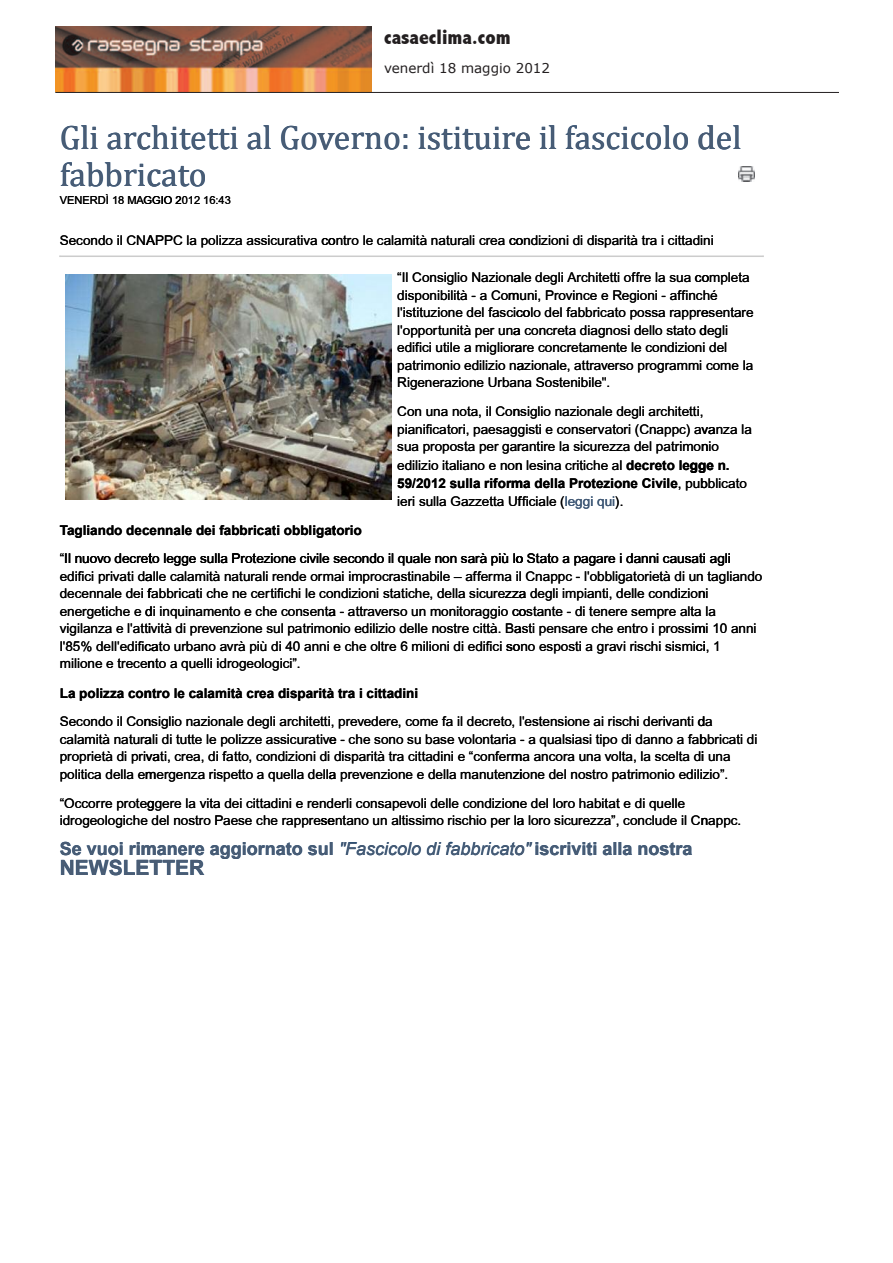
<style>
.page{position:relative;width:893px;height:1263px;background:#fff}
.page>*{position:absolute;margin:0;border:0;box-sizing:border-box;transform-origin:0 0}
.t1{font:33.75px/37.2px "Cambria";color:#4a5d75}
.t2{font:800 condensed 21px "Abadi";color:#231f20}
.t3{font:700 21px "Arial";color:#4a5d75}
.t4{font:700 18px "Arial";color:#4a5d75}
.t5{font:13.5px/17.5px "Arial";color:#000}
.t6{font:700 13.5px "Arial";color:#000}
.t7{font:13.5px "Verdana";color:#231f20}
.t8{font:11.1px "Arial";color:#000}
.s1{font-weight:700}
.s2{color:#4a5d75}
.s3{font-weight:400;font-style:italic}
</style>
<div class="page">
<img style="left:56px;top:26px;width:315px;height:65px">
<hr style="left:55px;top:92px;width:784px;height:1px;background:#231f20">
<hr style="left:60px;top:255px;width:703px;height:2px;background:#ccc">
<img style="left:65px;top:274px;width:327px;height:225px">
<img style="left:739px;top:167px;width:15px;height:15px">
<h2 class="t2" style="left:384px;top:26px;width:128px">casaeclima.com</h2>
<p class="t7" style="left:384px;top:59px;width:168px">venerdì 18 maggio 2012</p>
<h1 class="t1" style="left:60px;top:118px;width:683px">!"# %&amp;'(#)*))# %" !+,*&amp;-+. #/)#)0#&amp;* #"$1%/'#'+"+$2*"<br>1%33&amp;#'%)+</h1>
<p class="t8" style="left:60px;top:195px;width:173px">VENERDˇ 18 MAGGIO 2012 16:43</p>
<p class="t5" style="left:60px;top:232px;width:655px">Secondo il CNAPPC la polizza assicurativa contro le calamità naturali crea condizioni di disparità tra i cittadini</p>
<p class="t5" style="left:397px;top:269px;width:358px">„Il Consiglio Nazionale degli Architetti offre la sua completa disponibilità - a Comuni, Province e Regioni - affinché l'istituzione del fascicolo del fabbricato possa rappresentare l'opportunità per una concreta diagnosi dello stato degli edifici utile a migliorare concretamente le condizioni del patrimonio edilizio nazionale, attraverso programmi come la</p>
<p class="t5" style="left:397px;top:369px;width:308px;line-height:28.8px">Rigenerazione Urbana Sostenibile".<br>Con una nota, il Consiglio nazionale degli architetti,</p>
<p class="t5" style="left:397px;top:421px;width:356px">pianificatori, paesaggisti e conservatori (Cnappc) avanza la sua proposta per garantire la sicurezza del patrimonio edilizio italiano e non lesina critiche al <span class="s1">decreto legge n.<br>59/2012 sulla riforma della Protezione Civile</span>, pubblicato ieri sulla Gazzetta Ufficiale (<span class="s2">leggi qui</span>).</p>
<p class="t6" style="left:60px;top:523px;width:304px">Tagliando decennale dei fabbricati obbligatorio</p>
<p class="t5" style="left:60px;top:550px;width:673px">„Il nuovo decreto legge sulla Protezione civile secondo il quale non sarà più lo Stato a pagare i danni causati agli</p>
<p class="t5" style="left:60px;top:568px;width:704px">edifici privati dalle calamità naturali rende ormai improcrastinabile ! afferma il Cnappc - l'obbligatorietà di un tagliando decennale dei fabbricati che ne certifichi le condizioni statiche, della sicurezza degli impianti, delle condizioni energetiche e di inquinamento e che consenta - attraverso un monitoraggio costante - di tenere sempre alta la vigilanza e l'attività di prevenzione sul patrimonio edilizio delle nostre città. Basti pensare che entro i prossimi 10 anni l'85% dell'edificato urbano avrà più di 40 anni e che oltre 6 milioni di edifici sono esposti a gravi rischi sismici, 1 milione e trecento a quelli idrogeologici‰.</p>
<p class="t6" style="left:60px;top:686px;width:360px">La polizza contro le calamità crea disparità tra i cittadini</p>
<p class="t5" style="left:60px;top:713px;width:699px">Secondo il Consiglio nazionale degli architetti, prevedere, come fa il decreto, l'estensione ai rischi derivanti da calamità naturali di tutte le polizze assicurative - che sono su base volontaria - a qualsiasi tipo di danno a fabbricati di proprietà di privati, crea, di fatto, condizioni di disparità tra cittadini e „conferma ancora una volta, la scelta di una politica della emergenza rispetto a quella della prevenzione e della manutenzione del nostro patrimonio edilizio‰.</p>
<p class="t5" style="left:60px;top:795px;width:683px">„Occorre proteggere la vita dei cittadini e renderli consapevoli delle condizione del loro habitat e di quelle idrogeologiche del nostro Paese che rappresentano un altissimo rischio per la loro sicurezza‰, conclude il Cnappc.</p>
<h3 class="t4" style="left:60px;top:839px;width:634px">Se vuoi rimanere aggiornato sul <span class="s3">"Fascicolo di fabbricato"</span> iscriviti alla nostra</h3>
<h2 class="t3" style="left:60px;top:856px;width:146px">NEWSLETTER</h2>
</div>
